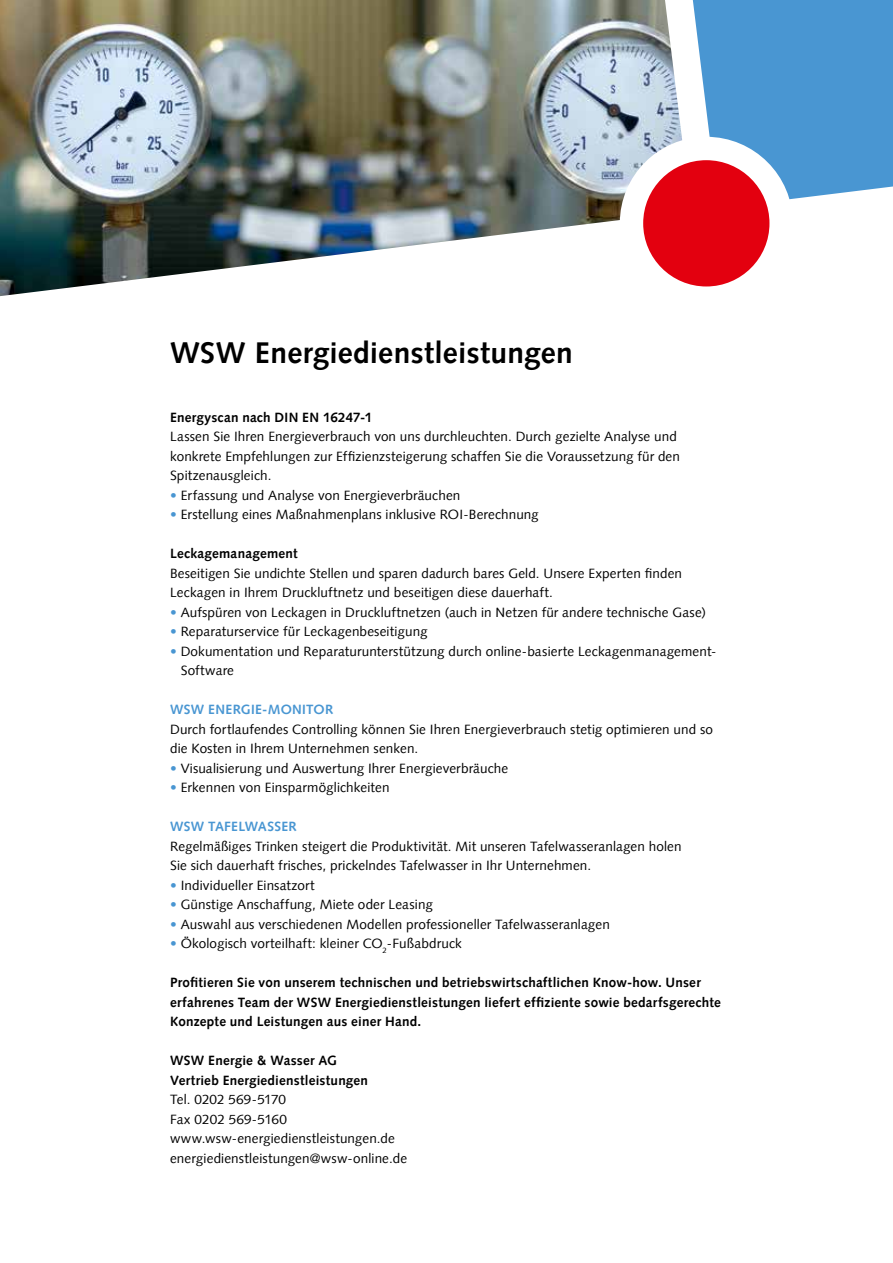
<style>
.page{position:relative;width:893px;height:1263px;background:#fff}
.page>*{position:absolute;margin:0;border:0;box-sizing:border-box;transform-origin:0 0}
.t1{font:700 30px "Syntax Com";letter-spacing:.005em;color:#000}
.t2{font:13.5px/19.5px "Syntax Com";letter-spacing:.01em;color:#000}
.t3{font:700 13.5px/19.5px "Syntax Com";letter-spacing:.015em;color:#000}
.t4{font:700 13.5px "Syntax Com";letter-spacing:.02em;color:#4996d2}
.s1{color:#4996d2}
</style>
<div class="page">
<img style="left:0;top:0;width:665px;height:186px">
<div style="left:735px;top:0;width:158px;height:186px;background:#4996d2"></div>
<img style="left:0;top:186px;width:893px;height:111px">
<svg style="left:665px;top:0;width:70px;height:147px"></svg>
<div style="left:620px;top:137px;width:173px;height:173px;background:#fff;border-radius:50%"></div>
<div style="left:643px;top:160px;width:126px;height:126px;background:#e3000f;border-radius:50%"></div>
<h1 class="t1" style="left:170px;top:335px;width:404px">WSW Energiedienstleistungen</h1>
<p class="t3" style="left:170px;top:407px;width:204px">Energyscan nach DIN EN 16247-1</p>
<p class="t2" style="left:170px;top:427px;width:511px">Lassen Sie Ihren Energieverbrauch von uns durchleuchten. Durch gezielte Analyse und konkrete Empfehlungen zur Effizienzsteigerung schaffen Sie die Voraussetzung für den<br>Spitzenausgleich.</p>
<p class="t2" style="left:170px;top:485px;width:292px"><span class="s1">•</span> Erfassung und Analyse von Energieverbräuchen</p>
<p class="t2" style="left:170px;top:505px;width:370px"><span class="s1">•</span> Erstellung eines Maßnahmenplans inklusive ROI-Berechnung</p>
<p class="t3" style="left:170px;top:544px;width:129px">Leckagemanagement</p>
<p class="t2" style="left:170px;top:563px;width:513px">Beseitigen Sie undichte Stellen und sparen dadurch bares Geld. Unsere Experten finden<br>Leckagen in Ihrem Druckluftnetz und beseitigen diese dauerhaft.</p>
<p class="t2" style="left:170px;top:602px;width:537px"><span class="s1">•</span> Aufspüren von Leckagen in Druckluftnetzen (auch in Netzen für andere technische Gase)</p>
<p class="t2" style="left:170px;top:622px;width:259px"><span class="s1">•</span> Reparaturservice für Leckagenbeseitigung</p>
<p class="t2" style="left:181px;top:641px;width:537px;text-indent:-11px"><span class="s1">•</span> Dokumentation und Reparaturunterstützung durch online-basierte Leckagenmanagement-<br>Software</p>
<p class="t4" style="left:170px;top:701px;width:165px">WSW ENERGIE-MONITOR</p>
<p class="t2" style="left:170px;top:719px;width:545px">Durch fortlaufendes Controlling können Sie Ihren Energieverbrauch stetig optimieren und so die Kosten in Ihrem Unternehmen senken.</p>
<p class="t2" style="left:170px;top:758px;width:340px"><span class="s1">•</span> Visualisierung und Auswertung Ihrer Energieverbräuche</p>
<p class="t2" style="left:170px;top:778px;width:221px"><span class="s1">•</span> Erkennen von Einsparmöglichkeiten</p>
<p class="t4" style="left:170px;top:818px;width:128px">WSW TAFELWASSER</p>
<p class="t2" style="left:170px;top:836px;width:513px">Regelmäßiges Trinken steigert die Produktivität. Mit unseren Tafelwasseranlagen holen<br>Sie sich dauerhaft frisches, prickelndes Tafelwasser in Ihr Unternehmen.</p>
<p class="t2" style="left:170px;top:875px;width:146px"><span class="s1">•</span> Individueller Einsatzort</p>
<p class="t2" style="left:170px;top:895px;width:264px"><span class="s1">•</span> Günstige Anschaffung, Miete oder Leasing</p>
<p class="t2" style="left:170px;top:914px;width:441px"><span class="s1">•</span> Auswahl aus verschiedenen Modellen professioneller Tafelwasseranlagen</p>
<p class="t2" style="left:170px;top:934px;width:293px"><span class="s1">•</span> Ökologisch vorteilhaft: kleiner CO<sub>2</sub>-Fußabdruck</p>
<p class="t3" style="left:170px;top:973px;width:552px">Profitieren Sie von unserem technischen und betriebswirtschaftlichen Know-how. Unser erfahrenes Team der WSW Energiedienstleistungen liefert effiziente sowie bedarfsgerechte<br>Konzepte und Leistungen aus einer Hand.</p>
<p class="t3" style="left:170px;top:1051px;width:199px">WSW Energie &amp; Wasser AG<br>Vertrieb Energiedienstleistungen</p>
<p class="t2" style="left:170px;top:1090px;width:239px">Tel. 0202 569-5170<br>Fax 0202 569-5160 www.wsw-energiedienstleistungen.de energiedienstleistungen@wsw-online.de</p>
</div>
